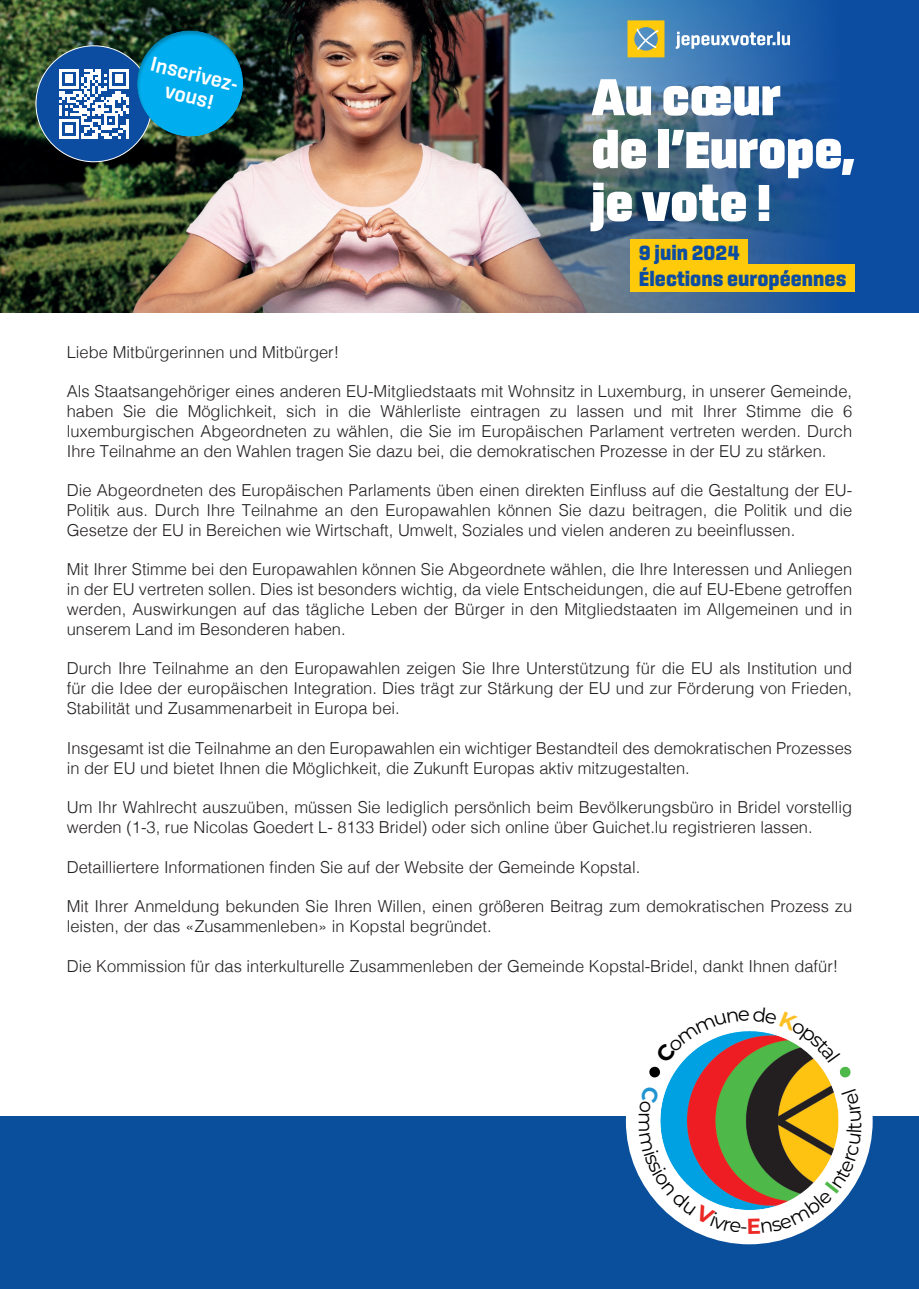
<style>
.page{position:relative;width:919px;height:1289px;background:#fff}
.page>*{position:absolute;margin:0;border:0;box-sizing:border-box;transform-origin:0 0}
.t1{font:900 52.8px/52.8px "Sinter";color:#fff}
.t2{font:900 21px/25.2px "Sinter";color:#0d4da1}
.t3{font:600 21px/22.6px "Sinter";color:#fff;text-align:center}
.t4{font:19.8px "Montserrat";color:#000001}
.t5{font:300 16.5px/19.8px "Helvetica";color:#231f20;text-align:justify}
</style>
<div class="page">
<img style="left:0;top:0;width:493px;height:312px">
<img style="left:493px;top:0;width:349px;height:312px">
<div style="left:842px;top:0;width:76px;height:312px;background:#0d4da1"></div>
<svg style="left:627px;top:20px;width:37px;height:37px"></svg>
<svg style="left:675px;top:32px;width:115px;height:17px"></svg>
<div style="left:630px;top:239px;width:117px;height:27px;background:#feca0a"></div>
<div style="left:630px;top:265px;width:224px;height:27px;background:#feca0a"></div>
<div style="left:36px;top:46px;width:116px;height:116px;background:#0d4da1;border-radius:50%"></div>
<svg style="left:59px;top:19px;width:194px;height:128px"></svg>
<div style="left:0;top:1115px;width:918px;height:173px;background:#0a4f9b"></div>
<div style="left:626px;top:997px;width:246px;height:247px;background:#fff;border-radius:50%"></div>
<img style="left:635px;top:1078px;width:232px;height:158px">
<svg style="left:649px;top:1031px;width:202px;height:47px"></svg>
<svg style="left:639px;top:1085px;width:20px;height:27px"></svg>
<svg style="left:639px;top:1129px;width:222px;height:104px"></svg>
<svg style="left:841px;top:1089px;width:20px;height:32px"></svg>
<p class="t3" style="left:154px;top:52px;width:95px;rotate:14deg">Inscrivez&shy;vous!</p>
<h1 class="t1" style="left:591px;top:69px;width:265px">Au cœur<br>de l’Europe, je vote !</h1>
<p class="t2" style="left:638px;top:240px;width:209px">9 juin 2024<br>Élections européennes</p>
<p class="t5" style="left:67px;top:340px;width:274px">Liebe Mitbürgerinnen und Mitbürger!</p>
<p class="t5" style="left:67px;top:380px;width:786px">Als Staatsangehöriger eines anderen EU-Mitgliedstaats mit Wohnsitz in Luxemburg, in unserer Gemeinde, haben Sie die Möglichkeit, sich in die Wählerliste eintragen zu lassen und mit Ihrer Stimme die 6 luxemburgischen Abgeordneten zu wählen, die Sie im Europäischen Parlament vertreten werden. Durch Ihre Teilnahme an den Wahlen tragen Sie dazu bei, die demokratischen Prozesse in der EU zu stärken.</p>
<p class="t5" style="left:67px;top:479px;width:786px">Die Abgeordneten des Europäischen Parlaments üben einen direkten Einfluss auf die Gestaltung der EU-Politik aus. Durch Ihre Teilnahme an den Europawahlen können Sie dazu beitragen, die Politik und die Gesetze der EU in Bereichen wie Wirtschaft, Umwelt, Soziales und vielen anderen zu beeinflussen.</p>
<p class="t5" style="left:67px;top:558px;width:786px">Mit Ihrer Stimme bei den Europawahlen können Sie Abgeordnete wählen, die Ihre Interessen und Anliegen in der EU vertreten sollen. Dies ist besonders wichtig, da viele Entscheidungen, die auf EU-Ebene getroffen werden, Auswirkungen auf das tägliche Leben der Bürger in den Mitgliedstaaten im Allgemeinen und in unserem Land im Besonderen haben.</p>
<p class="t5" style="left:67px;top:657px;width:786px">Durch Ihre Teilnahme an den Europawahlen zeigen Sie Ihre Unterstützung für die EU als Institution und für die Idee der europäischen Integration. Dies trägt zur Stärkung der EU und zur Förderung von Frieden, Stabilität und Zusammenarbeit in Europa bei.</p>
<p class="t5" style="left:67px;top:736px;width:786px">Insgesamt ist die Teilnahme an den Europawahlen ein wichtiger Bestandteil des demokratischen Prozesses in der EU und bietet Ihnen die Möglichkeit, die Zukunft Europas aktiv mitzugestalten.</p>
<p class="t5" style="left:67px;top:796px;width:786px">Um Ihr Wahlrecht auszuüben, müssen Sie lediglich persönlich beim Bevölkerungsbüro in Bridel vorstellig werden (1-3, rue Nicolas Goedert L- 8133 Bridel) oder sich online über Guichet.lu registrieren lassen.</p>
<p class="t5" style="left:67px;top:855px;width:575px">Detailliertere Informationen finden Sie auf der Website der Gemeinde Kopstal.</p>
<p class="t5" style="left:67px;top:895px;width:786px">Mit Ihrer Anmeldung bekunden Sie Ihren Willen, einen größeren Beitrag zum demokratischen Prozess zu leisten, der das «Zusammenleben» in Kopstal begründet.</p>
<p class="t5" style="left:67px;top:954px;width:773px">Die Kommission für das interkulturelle Zusammenleben der Gemeinde Kopstal-Bridel, dankt Ihnen dafür!</p>
<p class="t4" style="left:659px;top:1111px;width:22px;rotate:90deg">m</p>
<p class="t4" style="left:840px;top:1129px;width:10px;rotate:-90deg">t</p>
</div>
